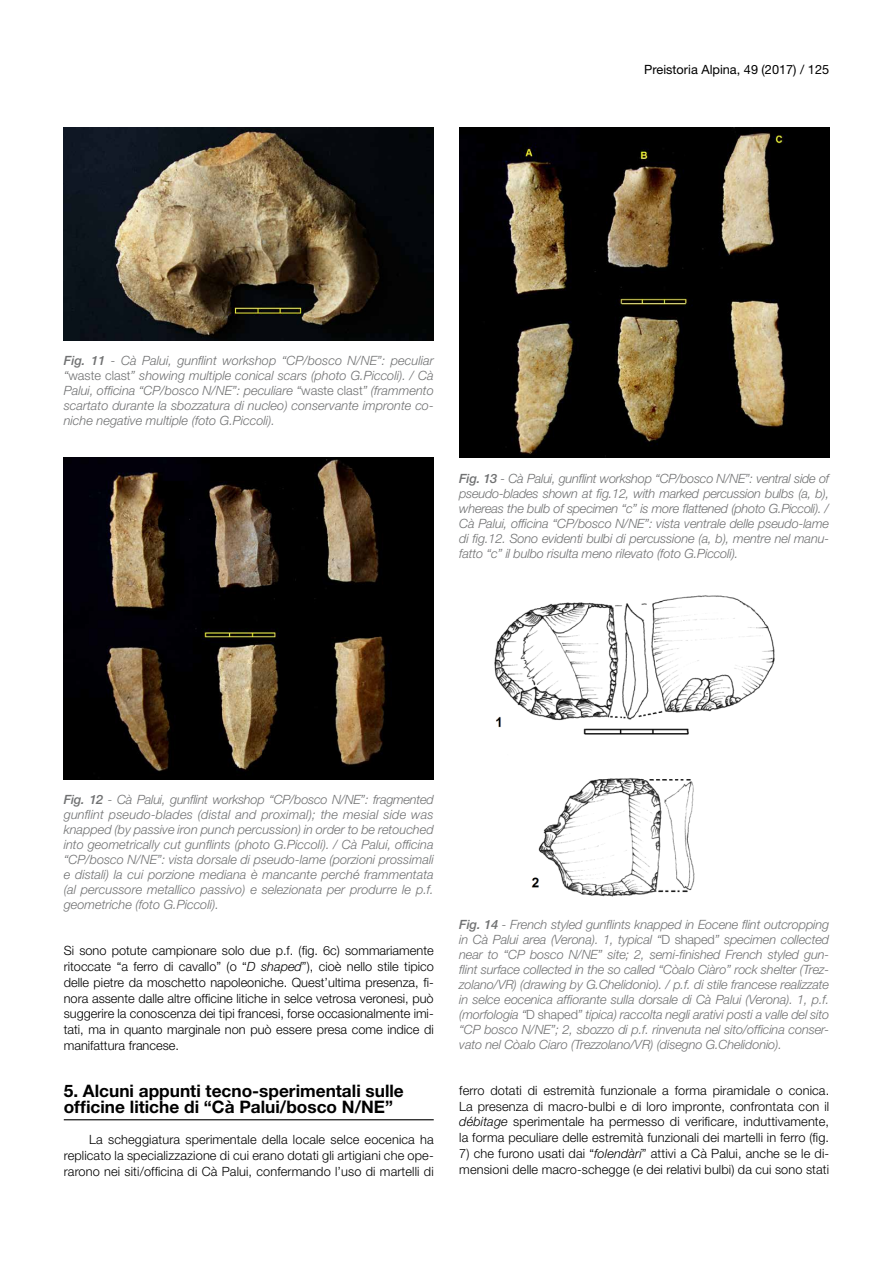
<style>
.page{position:relative;width:893px;height:1263px;background:#fff}
.page>*{position:absolute;margin:0;border:0;box-sizing:border-box;transform-origin:0 0}
.t1{font:700 17.25px/15.8px "Helvetica Neue";color:#000}
.t2{font:italic 300 12.75px/15px "Helvetica Neue";letter-spacing:-.005em;color:#707172;text-align:justify}
.t3{font:300 12.75px/15.8px "Helvetica Neue";letter-spacing:.01em;color:#000;text-align:justify}
.t4{font:12.75px "Helvetica Neue";color:#000}
.s1{font-weight:500}
.s2{font-style:normal}
.s3{font-style:italic}
</style>
<div class="page">
<hr style="left:64px;top:1119px;width:370px;height:1px;background:#000">
<img style="left:459px;top:128px;width:370px;height:330px">
<img style="left:494px;top:595px;width:281px;height:302px">
<img style="left:64px;top:128px;width:370px;height:212px">
<img style="left:64px;top:457px;width:370px;height:322px">
<p class="t4" style="left:644px;top:62px;width:186px">Preistoria Alpina, 49 (2017) / 125</p>
<p class="t2" style="left:64px;top:353px;width:371px"><span class="s1">Fig. 11</span> - Cà Palui, gunflint workshop “CP/bosco N/NE”: peculiar “<span class="s2">waste clast</span>” showing multiple conical scars (photo G.Piccoli). / Cà Palui, officina “CP/bosco N/NE”: peculiare “<span class="s2">waste clast</span>” (frammento scartato durante la sbozzatura di nucleo) conservante impronte co&shy;niche negative multiple (foto G.Piccoli).</p>
<p class="t2" style="left:459px;top:470px;width:371px"><span class="s1">Fig. 13</span> - Cà Palui, gunflint workshop “CP/bosco N/NE”: ventral side of pseudo-blades shown at fig.12, with marked percussion bulbs (a, b), whereas the bulb of specimen “c” is more flattened (photo G.Piccoli). / Cà Palui, officina “CP/bosco N/NE”: vista ventrale delle pseudo-lame di fig.12. Sono evidenti bulbi di percussione (a, b), mentre nel manu&shy;fatto “c” il bulbo risulta meno rilevato (foto G.Piccoli).</p>
<p class="t2" style="left:64px;top:792px;width:371px"><span class="s1">Fig. 12</span> - Cà Palui, gunflint workshop “CP/bosco N/NE”: fragmented gunflint pseudo-blades (distal and proximal); the mesial side was knapped (by passive iron punch percussion) in order to be retouched into geometrically cut gunflints (photo G.Piccoli). / Cà Palui, officina “CP/bosco N/NE”: vista dorsale di pseudo-lame (porzioni prossimali e distali) la cui porzione mediana è mancante perché frammentata (al percussore metallico passivo) e selezionata per produrre le p.f. geometriche (foto G.Piccoli).</p>
<p class="t3" style="left:64px;top:943px;width:371px">Si sono potute campionare solo due p.f. (fig. 6c) sommariamente ritoccate “a ferro di cavallo” (o “<span class="s3">D shaped</span>”), cioè nello stile tipico delle pietre da moschetto napoleoniche. Quest’ultima presenza, fi&shy;nora assente dalle altre officine litiche in selce vetrosa veronesi, può suggerire la conoscenza dei tipi francesi, forse occasionalmente imi&shy;tati, ma in quanto marginale non può essere presa come indice di manifattura francese.</p>
<h1 class="t1" style="left:64px;top:1083px;width:342px">5. Alcuni appunti tecno-sperimentali sulle officine litiche di “Cà Palui/bosco N/NE”</h1>
<p class="t3" style="left:64px;top:1132px;width:371px;text-indent:26px">La scheggiatura sperimentale della locale selce eocenica ha replicato la specializzazione di cui erano dotati gli artigiani che ope&shy;rarono nei siti/officina di Cà Palui, confermando l’uso di martelli di</p>
<p class="t2" style="left:459px;top:916px;width:371px"><span class="s1">Fig. 14</span> - French styled gunflints knapped in Eocene flint outcropping in Cà Palui area (Verona). 1, typical “<span class="s2">D shaped</span>” specimen collected near to “CP bosco N/NE” site; 2, semi-finished French styled gun&shy;flint surface collected in the so called “Còalo Ciàro” rock shelter (Trez&shy;zolano/VR) (drawing by G.Chelidonio). / p.f. di stile francese realizzate in selce eocenica affiorante sulla dorsale di Cà Palui (Verona). 1, p.f. (morfologia “<span class="s2">D shaped</span>” tipica) raccolta negli arativi posti a valle del sito “CP bosco N/NE”; 2, sbozzo di p.f. rinvenuta nel sito/officina conser&shy;vato nel Còalo Ciaro (Trezzolano/VR) (disegno G.Chelidonio).</p>
<p class="t3" style="left:459px;top:1082px;width:371px">ferro dotati di estremità funzionale a forma piramidale o conica.<br>La presenza di macro-bulbi e di loro impronte, confrontata con il <span class="s3">débitage</span> sperimentale ha permesso di verificare, induttivamente, la forma peculiare delle estremità funzionali dei martelli in ferro (fig.</p>
<p class="t3" style="left:459px;top:1145px;width:371px">7) che furono usati dai “<span class="s3">folendàri</span>” attivi a Cà Palui, anche se le di&shy;mensioni delle macro-schegge (e dei relativi bulbi) da cui sono stati</p>
</div>
